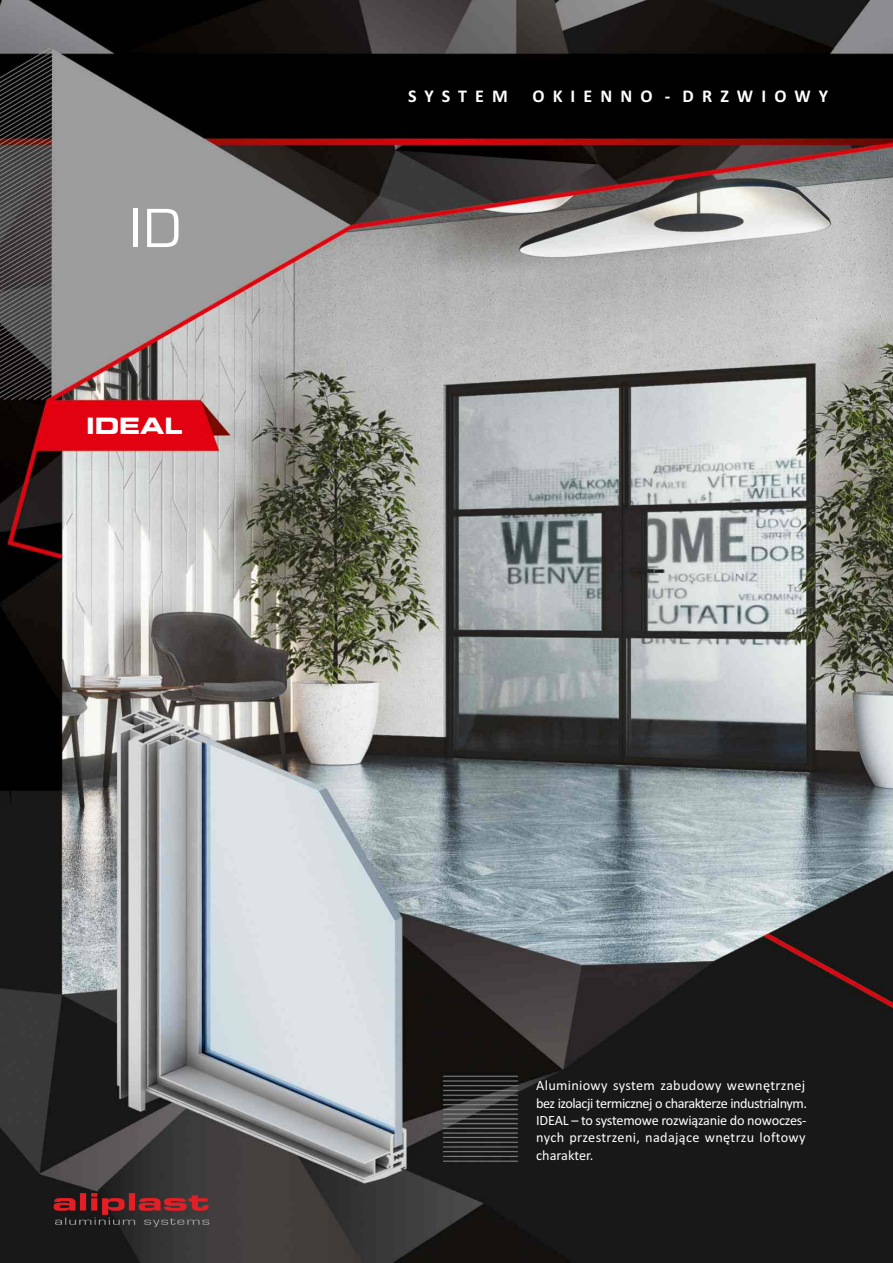
<style>
.page{position:relative;width:893px;height:1263px;background:#fff}
.page>*{position:absolute;margin:0;border:0;box-sizing:border-box;transform-origin:0 0}
.t1{font:52.5px "Square 721 AT";color:#fefefe}
.t2{font:22.5px "Square 721 Bd Ex AT";color:#fefefe}
.t3{font:700 18px "Calibri";letter-spacing:.45em;color:#fefefe}
.t4{font:14.25px/17.4px "Calibri";letter-spacing:.025em;color:#fefefe;text-align:justify}
</style>
<div class="page">
<img style="left:0;top:0;width:893px;height:1263px">
<svg style="left:54px;top:1193px;width:155px;height:34px;background:#5e2b2c"></svg>
<h1 class="t1" style="left:129px;top:207px;width:54px">ID</h1>
<h2 class="t2" style="left:86px;top:417px;width:98px">IDEAL</h2>
<p class="t3" style="left:408px;top:89px;width:101px">SYSTEM</p>
<p class="t3" style="left:532px;top:89px;width:297px">OKIENNO - DRZWIOWY</p>
<p class="t4" style="left:536px;top:1078px;width:272px">Aluminiowy system zabudowy wewnętrznej bez izolacji termicznej o charakterze industrialnym.<br>IDEAL – to systemowe rozwiązanie do nowoczes&shy;nych przestrzeni, nadające wnętrzu loftowy charakter.</p>
</div>
